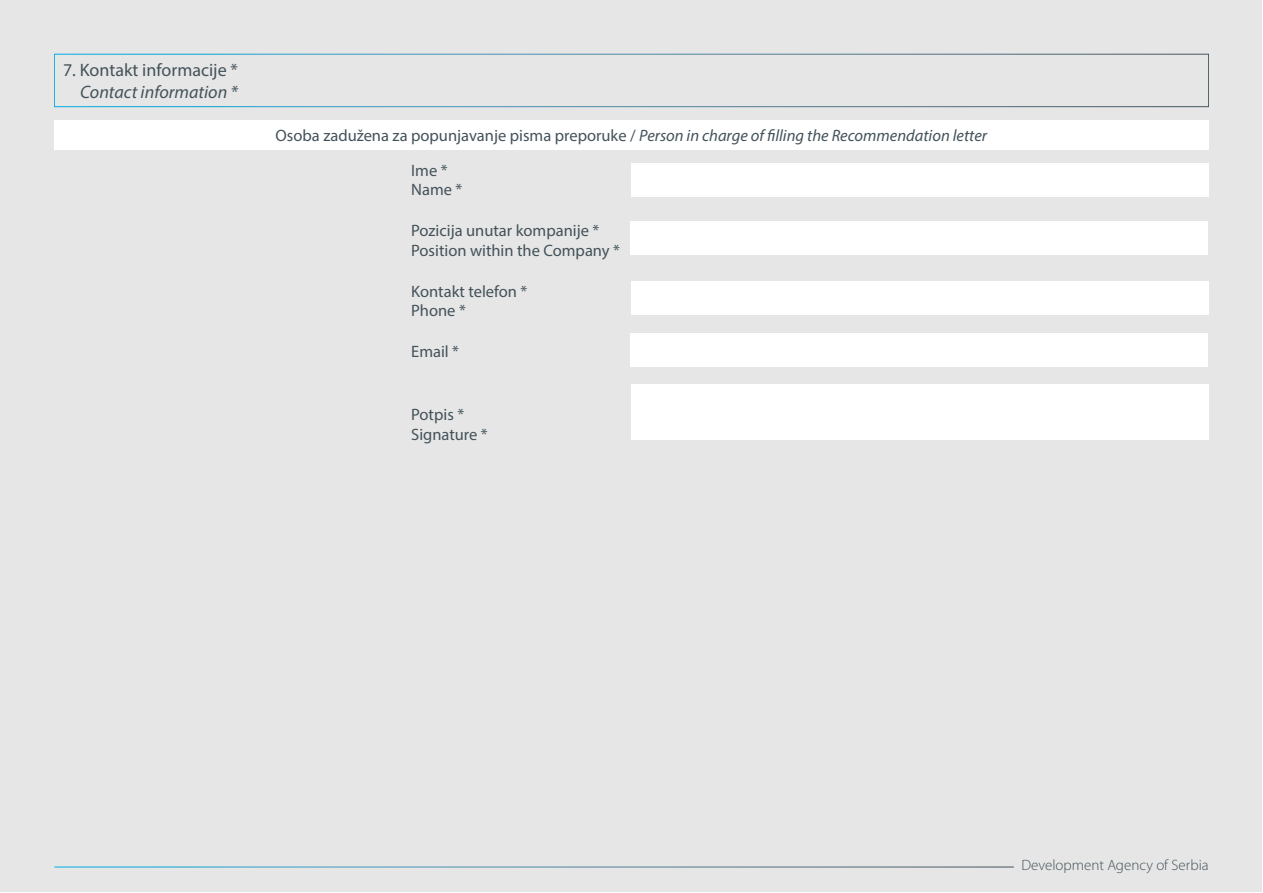
<style>
.page{position:relative;width:1263px;height:893px;background:#fff}
.page>*{position:absolute;margin:0;border:0;box-sizing:border-box;transform-origin:0 0}
.t1{font:18px "Myriad Pro";color:#43525a}
.t2{font:italic 18px "Myriad Pro";color:#43525a}
.t3{font:16.5px/19.5px "Myriad Pro";color:#43525a}
.t4{font:italic 16.5px "Myriad Pro";color:#43525a}
.t5{font:300 15px "Myriad Pro";color:#43525a}
.s1{font-style:normal}
</style>
<div class="page">
<div style="left:1px;top:1px;width:1261px;height:891px;background:#e6e6e6"></div>
<hr style="left:54px;top:867px;width:960px;height:1px;background:#fff">
<div style="left:54px;top:54px;width:1155px;height:53px;border:1px solid #fff"></div>
<div style="left:54px;top:120px;width:1154px;height:30px;background:#fff"></div>
<div style="left:631px;top:163px;width:577px;height:34px;background:#fff"></div>
<div style="left:630px;top:221px;width:578px;height:34px;background:#fff"></div>
<div style="left:631px;top:384px;width:578px;height:56px;background:#fff"></div>
<div style="left:631px;top:281px;width:578px;height:34px;background:#fff"></div>
<div style="left:630px;top:333px;width:578px;height:33px;background:#fff"></div>
<p class="t1" style="left:63px;top:59px;width:176px">7. Kontakt informacije *</p>
<p class="t2" style="left:80px;top:81px;width:159px">Contact information *</p>
<p class="t4" style="left:276px;top:125px;width:713px"><span class="s1">Osoba zadužena za popunjavanje pisma preporuke /</span> Person in charge of filling the Recommendation letter</p>
<p class="t3" style="left:411px;top:160px;width:53px">Ime *<br>Name *</p>
<p class="t3" style="left:411px;top:221px;width:210px">Pozicija unutar kompanije *<br>Position within the Company *</p>
<p class="t3" style="left:411px;top:281px;width:118px">Kontakt telefon *<br>Phone *</p>
<p class="t3" style="left:411px;top:342px;width:49px">Email *</p>
<p class="t3" style="left:411px;top:404px;width:78px">Potpis *<br>Signature *</p>
<p class="t5" style="left:1021px;top:856px;width:189px">Development Agency of Serbia</p>
</div>
